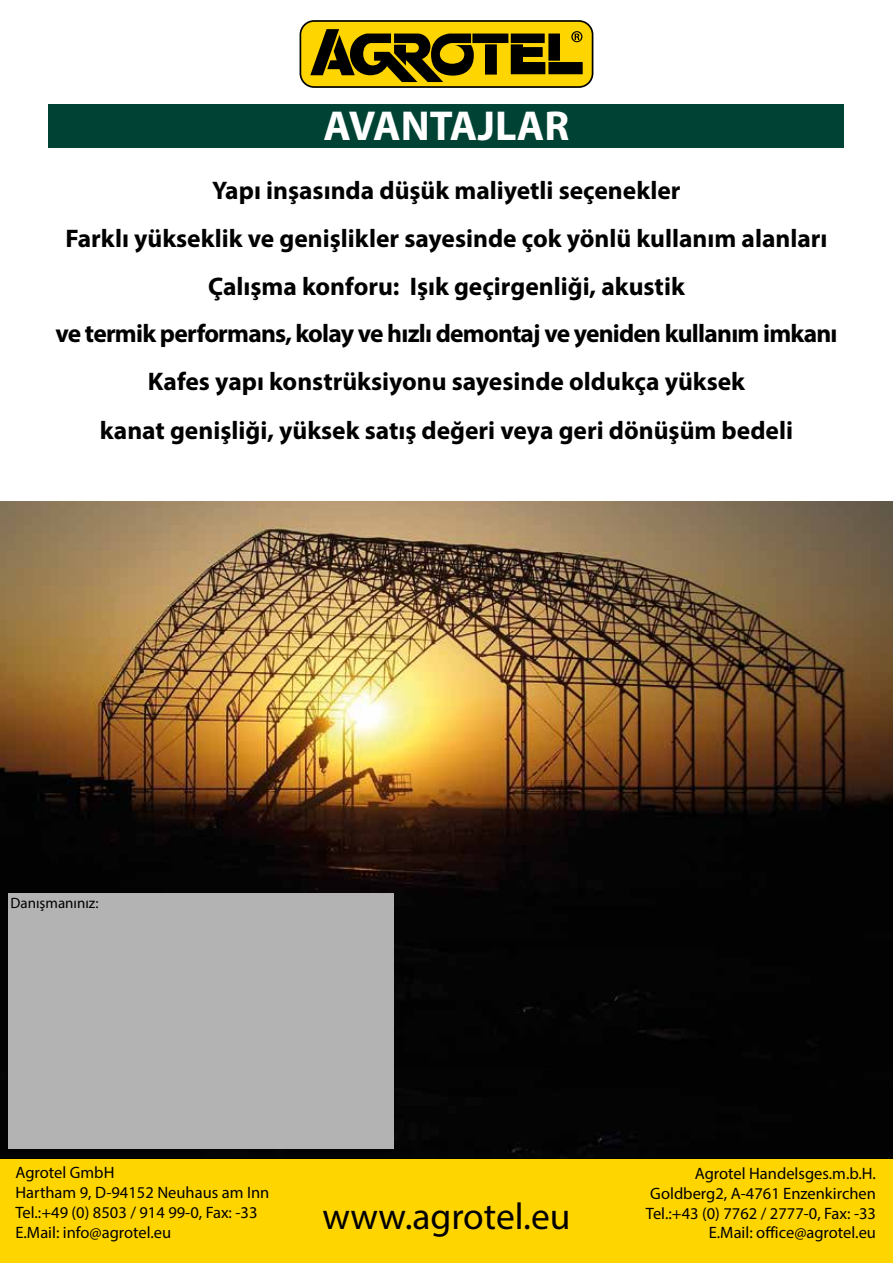
<style>
.page{position:relative;width:893px;height:1263px;background:#fff}
.page>*{position:absolute;margin:0;border:0;box-sizing:border-box;transform-origin:0 0}
.t1{font:700 42px "Myriad Pro";color:#fff}
.t2{font:37.5px "Myriad Pro";color:#000}
.t3{font:700 25.5px/48px "Myriad Pro";color:#000;text-align:center}
.t4{font:16.5px/19.8px "Myriad Pro";color:#000}
.t5{font:15px "Myriad Pro";color:#000}
</style>
<div class="page">
<div style="left:0;top:1068px;width:893px;height:92px;background:#020202"></div>
<div style="left:0;top:1160px;width:893px;height:103px;background:#ffd500"></div>
<div style="left:49px;top:104px;width:795px;height:44px;background:#004334"></div>
<img style="left:0;top:502px;width:893px;height:566px">
<svg style="left:300px;top:20px;width:293px;height:68px;background:#927a02"></svg>
<div style="left:8px;top:893px;width:385px;height:256px;background:#b4b3b3"></div>
<h1 class="t1" style="left:324px;top:99px;width:247px">AVANTAJLAR</h1>
<p class="t3" style="left:55px;top:166px;width:784px">Yapı inşasında düşük maliyetli seçenekler<br>Farklı yükseklik ve genişlikler sayesinde çok yönlü kullanım alanları Çalışma konforu: Işık geçirgenliği, akustik<br>ve termik performans, kolay ve hızlı demontaj ve yeniden kullanım imkanı Kafes yapı konstrüksiyonu sayesinde oldukça yüksek<br>kanat genişliği, yüksek satış değeri veya geri dönüşüm bedeli</p>
<p class="t5" style="left:11px;top:894px;width:89px">Danışmanınız:</p>
<p class="t4" style="left:16px;top:1162px;width:255px">Agrotel GmbH<br>Hartham 9, D-94152 Neuhaus am Inn<br>Tel.:+49 (0) 8503 / 914 99-0, Fax: -33<br>E.Mail: info@agrotel.eu</p>
<p class="t4" style="left:646px;top:1163px;width:232px;text-align:right">Agrotel Handelsges.m.b.H.<br>Goldberg2, A-4761 Enzenkirchen<br>Tel.:+43 (0) 7762 / 2777-0, Fax: -33<br>E.Mail: office@agrotel.eu</p>
<h2 class="t2" style="left:322px;top:1193px;width:249px">www.agrotel.eu</h2>
</div>
